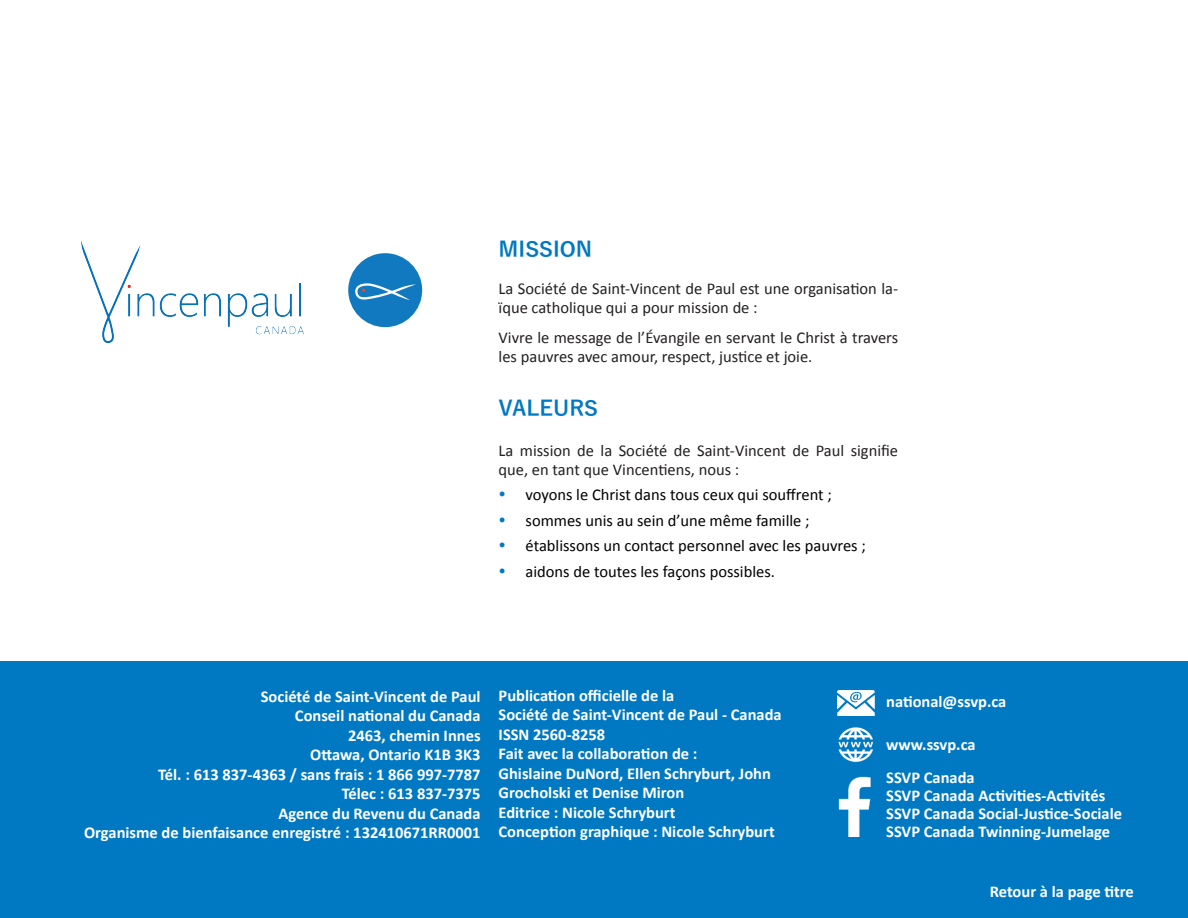
<style>
.page{position:relative;width:1188px;height:918px;background:#fff}
.page>*{position:absolute;margin:0;border:0;box-sizing:border-box;transform-origin:0 0}
.t1{font:700 21px "Yu Gothic";color:#0079c2}
.t2{font:700 16.5px/19.5px "Calibri";color:#fff}
.t3{font:16.5px/18.8px "Calibri";color:#231f20}
.t4{font:16.5px/25.5px "Calibri";color:#000}
</style>
<div class="page">
<div style="left:0;top:662px;width:1188px;height:256px;background:#0079c2"></div>
<img style="left:81px;top:241px;width:223px;height:102px">
<div style="left:348px;top:253px;width:74px;height:74px;background:#1079bf;border-radius:50%"></div>
<svg style="left:355px;top:283px;width:61px;height:17px"></svg>
<img style="left:838px;top:776px;width:33px;height:61px">
<img style="left:838px;top:727px;width:35px;height:35px">
<img style="left:837px;top:690px;width:38px;height:26px">
<p class="t1" style="left:499px;top:238px;width:95px">M ISSION</p>
<p class="t3" style="left:499px;top:279px;width:401px">La Société de Saint-Vincent de Paul est une organisation la&shy;ïque catholique qui a pour mission de :</p>
<p class="t3" style="left:499px;top:327px;width:401px">Vivre le message de l’Évangile en servant le Christ à travers les pauvres avec amour, respect, justice et joie.</p>
<p class="t1" style="left:499px;top:396px;width:101px">VALEURS</p>
<p class="t3" style="left:499px;top:440px;width:401px">La mission de la Société de Saint-Vincent de Paul signifie que, en tant que Vincentiens, nous :</p>
<p class="t4" style="left:526px;top:481px;width:342px">voyons le Christ dans tous ceux qui souffrent ; sommes unis au sein d’une même famille ; établissons un contact personnel avec les pauvres ; aidons de toutes les façons possibles.</p>
<p class="t2" style="left:84px;top:686px;width:398px;text-align:right">Société de Saint-Vincent de Paul<br>Conseil national du Canada<br>2463, chemin Innes<br>Ottawa, Ontario K1B 3K3<br>Tél. : 613 837-4363 / sans frais : 1 866 997-7787<br>Télec : 613 837-7375<br>Agence du Revenu du Canada<br>Organisme de bienfaisance enregistré : 132410671RR0001</p>
<p class="t2" style="left:499px;top:685px;width:285px">Publication officielle de la<br>Société de Saint-Vincent de Paul - Canada<br>ISSN 2560-8258<br>Fait avec la collaboration de :<br>Ghislaine DuNord, Ellen Schryburt, John<br>Grocholski et Denise Miron<br>Editrice : Nicole Schryburt<br>Conception graphique : Nicole Schryburt</p>
<p class="t2" style="left:886px;top:691px;width:122px">national@ssvp.ca</p>
<p class="t2" style="left:886px;top:734px;width:91px">www.ssvp.ca</p>
<p class="t2" style="left:886px;top:767px;width:90px">SSVP Canada</p>
<p class="t2" style="left:886px;top:785px;width:221px">SSVP Canada Activities-Activités</p>
<p class="t2" style="left:886px;top:804px;width:237px;line-height:18.5px">SSVP Canada Social-Justice-Sociale<br>SSVP Canada Twinning-Jumelage</p>
<p class="t2" style="left:990px;top:881px;width:145px">Retour à la page titre</p>
</div>
